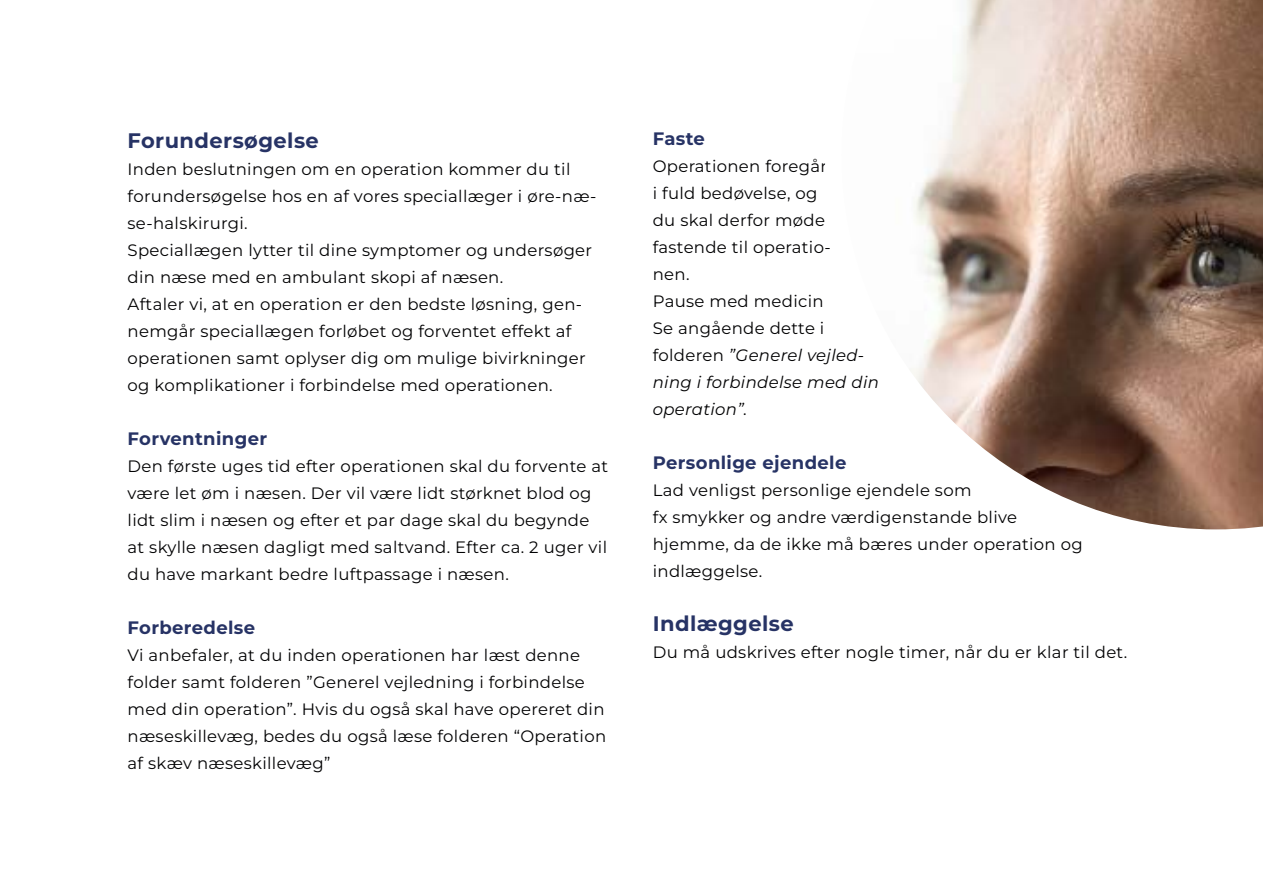
<style>
.page{position:relative;width:1263px;height:893px;background:#fff}
.page>*{position:absolute;margin:0;border:0;box-sizing:border-box;transform-origin:0 0}
.t1{font:700 21px "Montserrat";letter-spacing:.02em;color:#273365}
.t2{font:700 18px "Montserrat";letter-spacing:.02em;color:#273365}
.t3{font:16.5px/27px "Montserrat";letter-spacing:.02em;color:#020203}
.s1{font-style:italic}
</style>
<div class="page">
<svg style="left:910px;top:0;width:353px;height:530px;background:#ad9486"></svg>
<p class="t1" style="left:128px;top:125px;width:193px">Forundersøgelse</p>
<p class="t3" style="left:128px;top:155px;width:470px">Inden beslutningen om en operation kommer du til forundersøgelse hos en af vores speciallæger i øre-næ&shy;se-halskirurgi.<br>Speciallægen lytter til dine symptomer og undersøger din næse med en ambulant skopi af næsen.<br>Aftaler vi, at en operation er den bedste løsning, gen&shy;nemgår speciallægen forløbet og forventet effekt af operationen samt oplyser dig om mulige bivirkninger og komplikationer i forbindelse med operationen.</p>
<p class="t2" style="left:128px;top:426px;width:141px">Forventninger</p>
<p class="t3" style="left:128px;top:452px;width:482px">Den første uges tid efter operationen skal du forvente at være let øm i næsen. Der vil være lidt størknet blod og lidt slim i næsen og efter et par dage skal du begynde at skylle næsen dagligt med saltvand. Efter ca. 2 uger vil du have markant bedre luftpassage i næsen.</p>
<p class="t2" style="left:128px;top:615px;width:129px">Forberedelse</p>
<p class="t3" style="left:128px;top:641px;width:480px">Vi anbefaler, at du inden operationen har læst denne folder samt folderen ”Generel vejledning i forbindelse med din operation”. Hvis du også skal have opereret din næseskillevæg, bedes du også læse folderen “Operation af skæv næseskillevæg”</p>
<p class="t2" style="left:653px;top:126px;width:54px">Faste</p>
<p class="t3" style="left:653px;top:152px;width:228px">Operationen foregår<br>i fuld bedøvelse, og<br>du skal derfor møde fastende til operatio-<br>nen.<br>Pause med medicin<br>Se angående dette i folderen <span class="s1">”Generel vejled&shy;ning i forbindelse med din operation”.</span></p>
<p class="t2" style="left:653px;top:450px;width:195px">Personlige ejendele</p>
<p class="t3" style="left:653px;top:476px;width:431px">Lad venligst personlige ejendele som<br>fx smykker og andre værdigenstande blive hjemme, da de ikke må bæres under operation og indlæggelse.</p>
<p class="t1" style="left:653px;top:608px;width:142px">Indlæggelse</p>
<p class="t3" style="left:653px;top:638px;width:476px">Du må udskrives efter nogle timer, når du er klar til det.</p>
</div>
